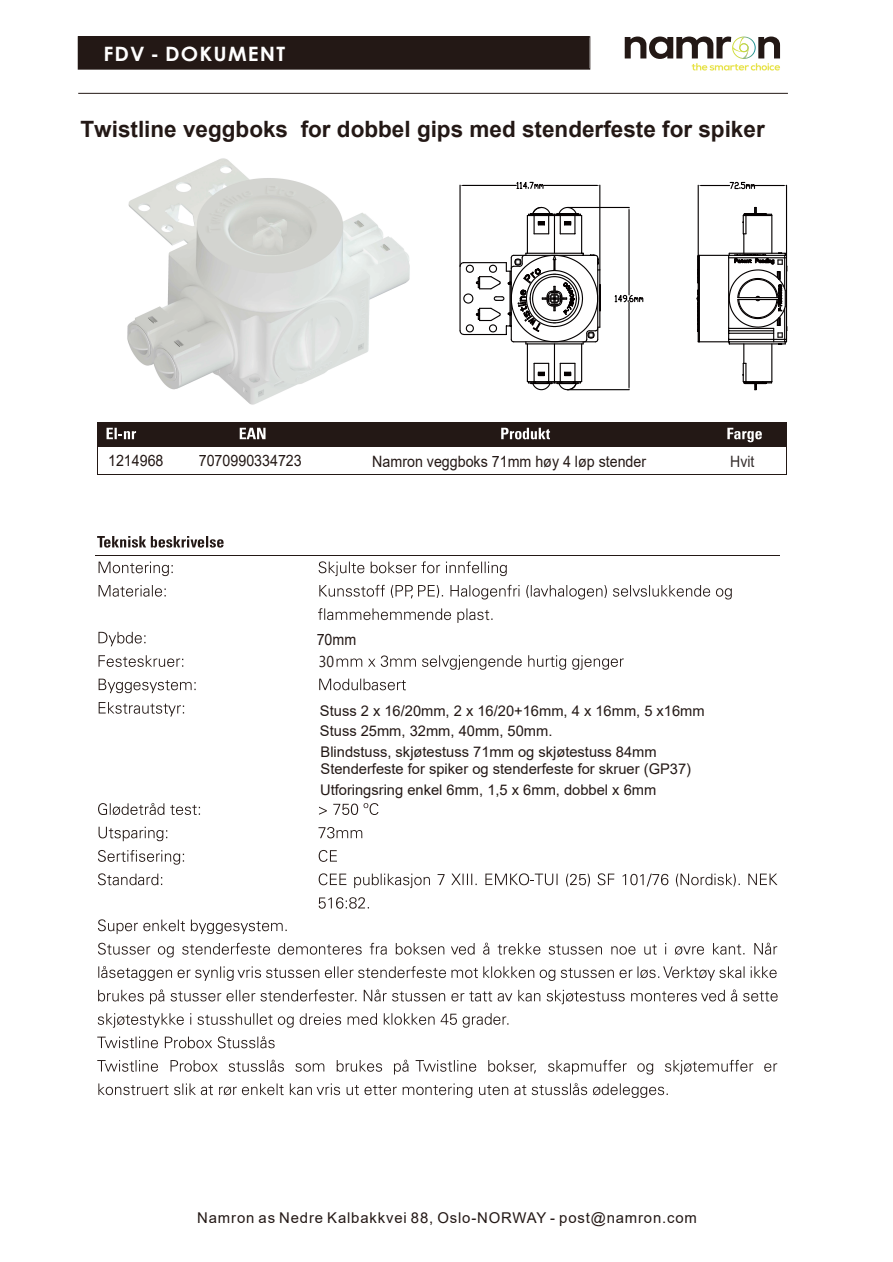
<style>
.page{position:relative;width:893px;height:1262px;background:#fff}
.page>*{position:absolute;margin:0;border:0;box-sizing:border-box;transform-origin:0 0}
.t1{font:700 22.5px "Arial";color:#231815}
.t2{font:700 19.8px "Century Gothic";letter-spacing:.055em;color:#fff;scale:1.05 1}
.t3{font:15.6px "Arial";color:#231815;scale:.91 1}
.t4{font:15.6px "Arial";color:#332c2b;scale:.9 1}
.t5{font:15.6px "Ebrima";color:#231815;scale:.91 1}
.t6{font:14.85px "Arial";letter-spacing:.055em;color:#231815}
.t7{font:14.7px/20.5px "Arial";color:#231815}
</style>
<div class="page">
<div style="left:78px;top:37px;width:510px;height:32px;background:#231815"></div>
<div style="left:78px;top:36px;width:512px;height:34px;border:1px solid #231815"></div>
<svg style="left:624px;top:37px;width:156px;height:34px"></svg>
<hr style="left:78px;top:93px;width:710px;height:1px;background:#231815">
<img style="left:127px;top:158px;width:283px;height:247px">
<div style="left:97px;top:422px;width:690px;height:24px;background:#231815"></div>
<svg style="left:106px;top:428px;width:159px;height:11px"></svg>
<svg style="left:501px;top:428px;width:49px;height:11px"></svg>
<hr style="left:97px;top:446px;width:689px;height:1px;background:#231815">
<hr style="left:97px;top:474px;width:690px;height:1px;background:#231815">
<svg style="left:97px;top:447px;width:1px;height:27px"></svg>
<svg style="left:97px;top:536px;width:126px;height:11px"></svg>
<hr style="left:95px;top:554px;width:684px;height:1px;background:#231815">
<svg style="left:99px;top:561px;width:74px;height:15px"></svg>
<svg style="left:318px;top:561px;width:189px;height:15px"></svg>
<svg style="left:99px;top:585px;width:67px;height:11px"></svg>
<svg style="left:319px;top:585px;width:124px;height:13px"></svg>
<svg style="left:450px;top:585px;width:69px;height:14px"></svg>
<svg style="left:526px;top:585px;width:205px;height:14px"></svg>
<svg style="left:318px;top:608px;width:174px;height:15px"></svg>
<svg style="left:98px;top:632px;width:47px;height:14px"></svg>
<svg style="left:98px;top:655px;width:85px;height:12px"></svg>
<svg style="left:336px;top:655px;width:287px;height:14px"></svg>
<svg style="left:99px;top:678px;width:97px;height:15px"></svg>
<svg style="left:319px;top:678px;width:87px;height:12px"></svg>
<svg style="left:99px;top:702px;width:85px;height:14px"></svg>
<svg style="left:98px;top:919px;width:189px;height:15px"></svg>
<svg style="left:98px;top:942px;width:679px;height:15px"></svg>
<svg style="left:98px;top:966px;width:678px;height:15px"></svg>
<svg style="left:98px;top:989px;width:679px;height:15px"></svg>
<svg style="left:98px;top:1013px;width:410px;height:14px"></svg>
<svg style="left:97px;top:1036px;width:178px;height:12px"></svg>
<svg style="left:97px;top:1060px;width:121px;height:11px"></svg>
<svg style="left:229px;top:1059px;width:548px;height:15px"></svg>
<svg style="left:98px;top:1083px;width:569px;height:15px"></svg>
<svg style="left:98px;top:803px;width:102px;height:12px"></svg>
<svg style="left:319px;top:803px;width:59px;height:12px"></svg>
<svg style="left:99px;top:826px;width:68px;height:15px"></svg>
<svg style="left:318px;top:827px;width:44px;height:11px"></svg>
<svg style="left:98px;top:850px;width:86px;height:14px"></svg>
<svg style="left:318px;top:850px;width:19px;height:12px"></svg>
<svg style="left:98px;top:873px;width:64px;height:12px"></svg>
<svg style="left:318px;top:873px;width:459px;height:15px"></svg>
<svg style="left:319px;top:897px;width:50px;height:11px"></svg>
<svg style="left:696px;top:206px;width:91px;height:268px"></svg>
<svg style="left:459px;top:206px;width:142px;height:185px"></svg>
<hr style="left:459px;top:185px;width:1px;height:81px;background:#040000">
<hr style="left:599px;top:185px;width:1px;height:85px;background:#040000">
<hr style="left:462px;top:185px;width:54px;height:1px;background:#040000">
<hr style="left:543px;top:185px;width:54px;height:1px;background:#040000">
<svg style="left:515px;top:181px;width:29px;height:8px"></svg>
<hr style="left:697px;top:185px;width:1px;height:70px;background:#040000">
<hr style="left:786px;top:185px;width:1px;height:70px;background:#040000">
<svg style="left:698px;top:181px;width:88px;height:9px"></svg>
<hr style="left:567px;top:207px;width:62px;height:1px;background:#040000">
<hr style="left:567px;top:389px;width:62px;height:1px;background:#040000">
<hr style="left:628px;top:210px;width:1px;height:85px;background:#040000">
<hr style="left:628px;top:302px;width:1px;height:85px;background:#040000">
<svg style="left:614px;top:291px;width:30px;height:12px"></svg>
<h2 class="t2" style="left:103px;top:38px;width:174px">FDV - DOKUMENT</h2>
<h1 class="t1" style="left:80px;top:113px;width:685px">Twistline veggboks for dobbel gips med stenderfeste for spiker</h1>
<p class="t3" style="left:108px;top:450px;width:62px">1214968</p>
<p class="t3" style="left:199px;top:450px;width:115px">7070990334723</p>
<p class="t3" style="left:372px;top:450px;width:302px">Namron veggboks 71mm høy 4 løp stender</p>
<p class="t4" style="left:730px;top:451px;width:28px">Hvit</p>
<p class="t3" style="left:316px;top:629px;width:45px">70mm</p>
<p class="t5" style="left:319px;top:650px;width:18px">30</p>
<p class="t7" style="left:320px;top:700px;width:386px">Stuss 2 x 16/20mm, 2 x 16/20+16mm, 4 x 16mm, 5 x16mm<br>Stuss 25mm, 32mm, 40mm, 50mm.<br>Blindstuss, skjøtestuss 71mm og skjøtestuss 84mm</p>
<p class="t7" style="left:320px;top:758px;width:372px;line-height:21.3px">Stenderfeste for spiker og stenderfeste for skruer (GP37)<br>Utforingsring enkel 6mm, 1,5 x 6mm, dobbel x 6mm</p>
<p class="t6" style="left:197px;top:1208px;width:501px">Namron as Nedre Kalbakkvei 88, Oslo-NORWAY - post@namron.com</p>
</div>
